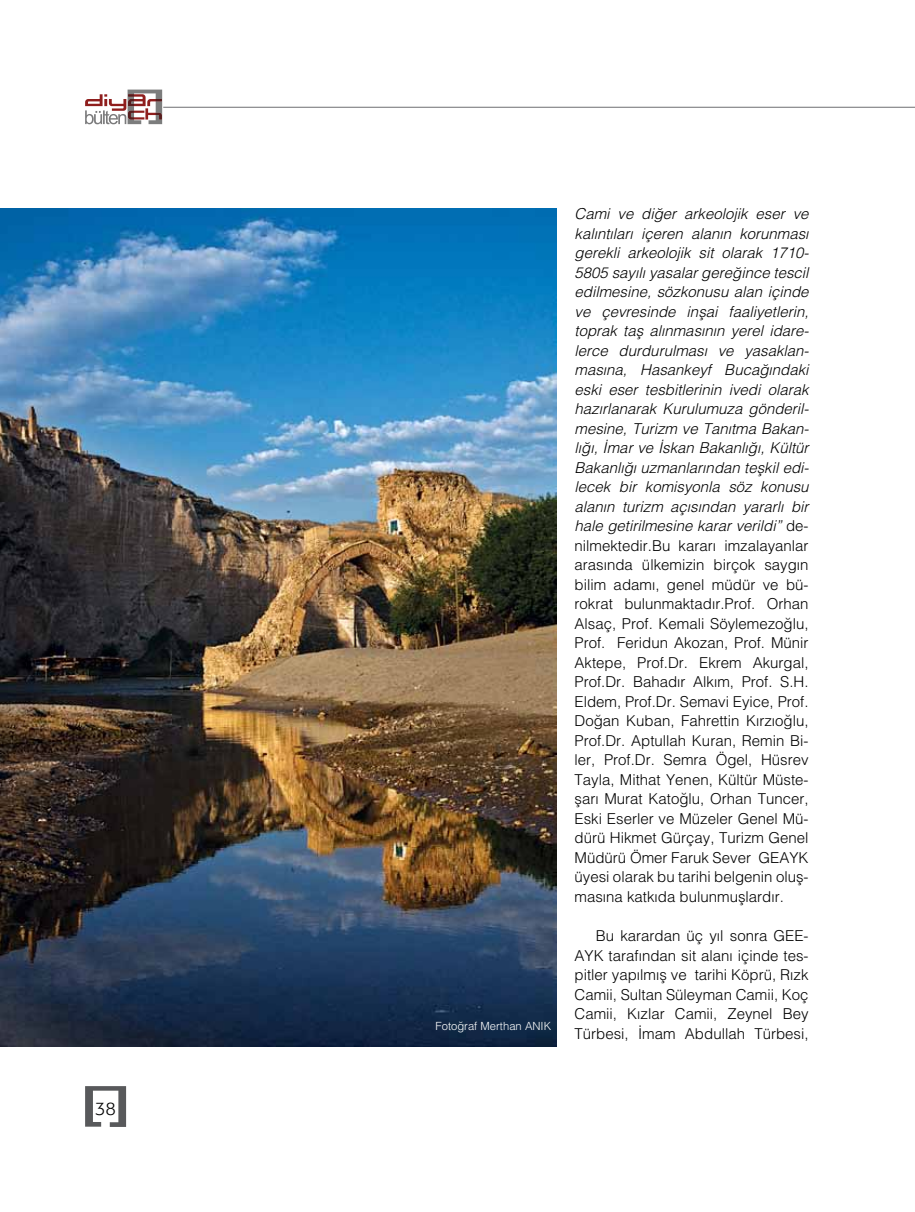
<style>
.page{position:relative;width:915px;height:1212px;background:#fff}
.page>*{position:absolute;margin:0;border:0;box-sizing:border-box;transform-origin:0 0}
.t1{font:18px "Formata Light Tr";color:#000}
.t2{font:300 15px/19.5px "Helvetica Tr";color:#000;text-align:justify}
.t3{font:300 11.25px "Helvetica Tr";color:#fff}
.s1{font-style:italic}
</style>
<div class="page">
<svg style="left:85px;top:1086px;width:41px;height:41px"></svg>
<svg style="left:85px;top:90px;width:77px;height:34px"></svg>
<hr style="left:163px;top:107px;width:751px;height:1px;background:#6d6e71">
<img style="left:0;top:209px;width:556px;height:837px">
<p class="t1" style="left:95px;top:1098px;width:22px">38</p>
<p class="t3" style="left:435px;top:1019px;width:117px">Fotoğraf Merthan ANIK</p>
<p class="t2" style="left:574px;top:204px;width:235px"><span class="s1">Cami ve diğer arkeolojik eser ve kalıntıları içeren alanın korunması gerekli arkeolojik sit olarak 1710- 5805 sayılı yasalar gereğince tescil edilmesine, sözkonusu alan içinde ve çevresinde inşai faaliyetlerin, toprak taş alınmasının yerel idare&shy;lerce durdurulması ve yasaklan&shy;masına, Hasankeyf Bucağındaki eski eser tesbitlerinin ivedi olarak hazırlanarak Kurulumuza gönderil&shy;mesine, Turizm ve Tanıtma Bakan&shy;lığı, İmar ve İskan Bakanlığı, Kültür Bakanlığı uzmanlarından teşkil edi&shy;lecek bir komisyonla söz konusu alanın turizm açısından yararlı bir hale getirilmesine karar verildi”</span> de&shy;nilmektedir.Bu kararı imzalayanlar arasında ülkemizin birçok saygın bilim adamı, genel müdür ve bü&shy;rokrat bulunmaktadır.Prof. Orhan Alsaç, Prof. Kemali Söylemezoğlu, Prof. Feridun Akozan, Prof. Münir Aktepe, Prof.Dr. Ekrem Akurgal, Prof.Dr. Bahadır Alkım, Prof. S.H.<br>Eldem, Prof.Dr. Semavi Eyice, Prof.<br>Doğan Kuban, Fahrettin Kırzıoğlu, Prof.Dr. Aptullah Kuran, Remin Bi&shy;ler, Prof.Dr. Semra Ögel, Hüsrev Tayla, Mithat Yenen, Kültür Müste&shy;şarı Murat Katoğlu, Orhan Tuncer, Eski Eserler ve Müzeler Genel Mü&shy;dürü Hikmet Gürçay, Turizm Genel Müdürü Ömer Faruk Sever GEAYK üyesi olarak bu tarihi belgenin oluş&shy;masına katkıda bulunmuşlardır.</p>
<p class="t2" style="left:574px;top:925px;width:235px;text-indent:21px">Bu karardan üç yıl sonra GEE-AYK tarafından sit alanı içinde tes&shy;pitler yapılmış ve tarihi Köprü, Rızk Camii, Sultan Süleyman Camii, Koç Camii, Kızlar Camii, Zeynel Bey Türbesi, İmam Abdullah Türbesi,</p>
</div>
